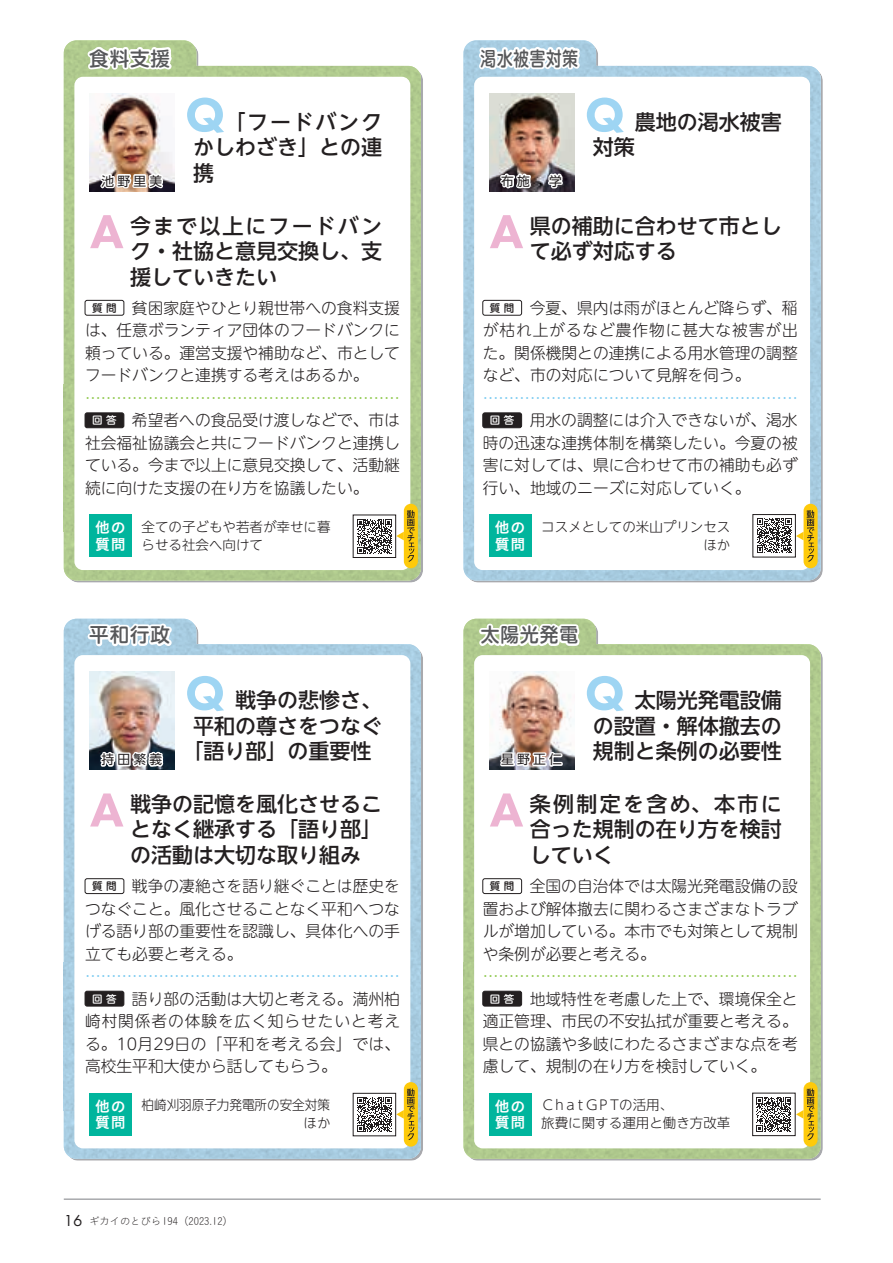
<style>
.page{position:relative;width:893px;height:1263px;background:#fff}
.page>*{position:absolute;margin:0;border:0;box-sizing:border-box;transform-origin:0 0}
.t1{font:500 21px/25.5px "UD Shin Go NT Pr 6";color:#231f20;text-align:justify}
.t2{font:500 19.5px "UD Shin M Go Pr 6";letter-spacing:.05em;color:#57585a}
.t3{font:500 19.5px "UD Shin M Go Pr 6";letter-spacing:.05em;color:#57585a;scale:.8 1}
.t4{font:500 19.5px "UD Shin M Go Pr 6";letter-spacing:.05em;color:#57585a;scale:.96 1}
.t5{font:300 15.75px/22.5px "UD Shin M Go Pr 6";color:#231f20;text-align:justify}
.t6{font:300 15.75px "UD Shin M Go Pr 6";color:#86c43f}
.t7{font:300 15.75px "UD Shin M Go Pr 6";color:#6fc6ef}
.t8{font:300 15.75px "UD Shin M Go Pr 6";letter-spacing:.03em;color:#231f20}
.t9{font:300 15.75px "UD Shin M Go Pr 6";letter-spacing:.055em;color:#231f20}
.t10{font:15px/16.5px "Koburina Go Std N W6";letter-spacing:.05em;color:#fff}
.t11{font:300 13.5px/18px "UD Shin Go NT Pr 6";color:#231f20}
.t12{font:300 13.5px/18px "UD Shin Go NT Pr 6";color:#231f20;text-align:right;scale:.93 1}
.t13{font:12.75px "UD Shin Go NT Pr 6";letter-spacing:.25em;color:#231f20}
.t14{font:10.5px "Koburina Go Std N W1";letter-spacing:-.01em;color:#231f20}
.s1{color:#2aa2db}
.s2{font-weight:500;font-size:10.5px}
.s3{font-weight:500;font-size:10.5px;color:#fff}
.s4{font-family:"Futura PT";font-size:16.5px}
</style>
<div class="page">
<hr style="left:64px;top:1198px;width:757px;height:2px;background:#a8a9ad">
<img style="left:617px;top:644px;width:204px;height:466px">
<img style="left:463px;top:1110px;width:358px;height:49px">
<img style="left:463px;top:619px;width:154px;height:491px">
<div style="left:474px;top:655px;width:336px;height:493px;background:#fff;border-radius:9px"></div>
<img style="left:217px;top:644px;width:204px;height:466px">
<img style="left:64px;top:1110px;width:357px;height:49px">
<img style="left:64px;top:619px;width:153px;height:491px">
<div style="left:74px;top:655px;width:336px;height:493px;background:#fff;border-radius:9px"></div>
<img style="left:217px;top:66px;width:204px;height:465px">
<img style="left:64px;top:531px;width:357px;height:49px">
<img style="left:64px;top:40px;width:153px;height:492px">
<div style="left:74px;top:77px;width:336px;height:493px;background:#fff;border-radius:9px"></div>
<img style="left:617px;top:66px;width:204px;height:465px">
<img style="left:463px;top:531px;width:358px;height:49px">
<img style="left:463px;top:40px;width:154px;height:492px">
<div style="left:474px;top:77px;width:336px;height:493px;background:#fff;border-radius:9px"></div>
<svg style="left:76px;top:42px;width:105px;height:34px"></svg>
<svg style="left:85px;top:618px;width:89px;height:32px"></svg>
<svg style="left:476px;top:40px;width:115px;height:40px"></svg>
<svg style="left:476px;top:618px;width:106px;height:40px"></svg>
<div style="left:85px;top:300px;width:39px;height:16px;border:1px solid #231f20;border-radius:2px"></div>
<div style="left:85px;top:413px;width:39px;height:15px;background:#231f20;border-radius:2px"></div>
<div style="left:85px;top:412px;width:39px;height:16px;border:1px solid #231f20;border-radius:2px"></div>
<div style="left:85px;top:878px;width:39px;height:16px;border:1px solid #231f20;border-radius:2px"></div>
<div style="left:85px;top:991px;width:39px;height:15px;background:#231f20;border-radius:2px"></div>
<div style="left:85px;top:991px;width:39px;height:15px;border:1px solid #231f20;border-radius:2px"></div>
<div style="left:482px;top:300px;width:40px;height:16px;border:1px solid #231f20;border-radius:2px"></div>
<div style="left:483px;top:413px;width:39px;height:15px;background:#231f20;border-radius:2px"></div>
<div style="left:482px;top:412px;width:40px;height:16px;border:1px solid #231f20;border-radius:2px"></div>
<div style="left:482px;top:878px;width:40px;height:16px;border:1px solid #231f20;border-radius:2px"></div>
<div style="left:483px;top:991px;width:39px;height:15px;background:#231f20;border-radius:2px"></div>
<div style="left:482px;top:991px;width:40px;height:15px;border:1px solid #231f20;border-radius:2px"></div>
<svg style="left:187px;top:98px;width:37px;height:35px"></svg>
<svg style="left:90px;top:215px;width:33px;height:33px"></svg>
<div style="left:404px;top:504px;width:14px;height:64px;background:#feca0a;border-radius:7px"></div>
<div style="left:89px;top:514px;width:43px;height:43px;background:#00b59d"></div>
<svg style="left:187px;top:676px;width:37px;height:35px"></svg>
<svg style="left:90px;top:793px;width:33px;height:33px"></svg>
<div style="left:404px;top:1082px;width:14px;height:64px;background:#feca0a;border-radius:7px"></div>
<div style="left:89px;top:1093px;width:43px;height:42px;background:#00b59d"></div>
<svg style="left:587px;top:98px;width:37px;height:35px"></svg>
<svg style="left:490px;top:215px;width:33px;height:33px"></svg>
<div style="left:489px;top:514px;width:42px;height:43px;background:#00b59d"></div>
<svg style="left:587px;top:676px;width:37px;height:35px"></svg>
<svg style="left:490px;top:793px;width:33px;height:33px"></svg>
<div style="left:804px;top:1082px;width:14px;height:64px;background:#feca0a;border-radius:7px"></div>
<div style="left:489px;top:1093px;width:42px;height:42px;background:#00b59d"></div>
<svg style="left:357px;top:510px;width:58px;height:52px"></svg>
<div style="left:353px;top:515px;width:43px;height:43px;border:1px solid #231f20"></div>
<div style="left:804px;top:504px;width:14px;height:64px;background:#feca0a;border-radius:7px"></div>
<svg style="left:757px;top:510px;width:57px;height:52px"></svg>
<svg style="left:357px;top:1088px;width:58px;height:52px"></svg>
<div style="left:353px;top:1093px;width:43px;height:43px;border:1px solid #231f20"></div>
<svg style="left:756px;top:1088px;width:58px;height:52px"></svg>
<div style="left:752px;top:1093px;width:43px;height:43px;border:1px solid #231f20"></div>
<img style="left:489px;top:94px;width:85px;height:97px">
<svg style="left:498px;top:171px;width:35px;height:21px"></svg>
<svg style="left:546px;top:171px;width:19px;height:19px"></svg>
<img style="left:89px;top:94px;width:85px;height:97px">
<svg style="left:98px;top:171px;width:68px;height:21px"></svg>
<img style="left:89px;top:672px;width:85px;height:98px">
<svg style="left:98px;top:748px;width:67px;height:21px"></svg>
<img style="left:489px;top:672px;width:85px;height:98px">
<svg style="left:497px;top:748px;width:67px;height:20px"></svg>
<p class="t2" style="left:89px;top:42px;width:82px">食料支援</p>
<p class="t3" style="left:481px;top:42px;width:123px">渇水被害対策</p>
<h1 class="t1" style="left:193px;top:109px;width:190px"><span class="s1">　　</span>「フードバンクかしわざき」との連携</h1>
<h1 class="t1" style="left:130px;top:212px;width:253px">今まで以上にフードバンク・社協と意見交換し、支援していきたい</h1>
<h1 class="t1" style="left:593px;top:109px;width:190px"><span class="s1">　　</span>農地の渇水被害対策</h1>
<p class="t13" style="left:102px;top:171px;width:62px">池野里美</p>
<p class="t13" style="left:501px;top:171px;width:62px">布施　学</p>
<h1 class="t1" style="left:530px;top:212px;width:253px">県の補助に合わせて市として必ず対応する</h1>
<p class="t5" style="left:85px;top:296px;width:317px;text-indent:7px"><span class="s2">質 問</span> 貧困家庭やひとり親世帯への食料支援は、任意ボランティア団体のフードバンクに頼っている。運営支援や補助など、市としてフードバンクと連携する考えはあるか。</p>
<p class="t6" style="left:85px;top:385px;width:317px">……………………………………………………</p>
<p class="t5" style="left:92px;top:408px;width:309px"><span class="s3">回 答</span> 希望者への食品受け渡しなどで、市は</p>
<p class="t5" style="left:85px;top:431px;width:317px">社会福祉協議会と共にフードバンクと連携し</p>
<p class="t5" style="left:85px;top:453px;width:317px">ている。今まで以上に意見交換して、活動継</p>
<p class="t5" style="left:85px;top:476px;width:285px">続に向けた支援の在り方を協議したい。</p>
<p class="t5" style="left:483px;top:296px;width:317px;text-indent:7px"><span class="s2">質 問</span> 今夏、県内は雨がほとんど降らず、稲が枯れ上がるなど農作物に甚大な被害が出た。関係機関との連携による用水管理の調整など、市の対応について見解を伺う。</p>
<p class="t7" style="left:483px;top:385px;width:316px">……………………………………………………</p>
<p class="t5" style="left:490px;top:408px;width:309px"><span class="s3">回 答</span> 用水の調整には介入できないが、渇水</p>
<p class="t5" style="left:483px;top:431px;width:317px">時の迅速な連携体制を構築したい。今夏の被</p>
<p class="t5" style="left:483px;top:453px;width:317px">害に対しては、県に合わせて市の補助も必ず</p>
<p class="t5" style="left:483px;top:476px;width:269px">行い、地域のニーズに対応していく。</p>
<p class="t10" style="left:95px;top:520px;width:32px">他の質問</p>
<p class="t11" style="left:142px;top:517px;width:191px">全ての子どもや若者が幸せに暮らせる社会へ向けて</p>
<p class="t10" style="left:495px;top:520px;width:32px">他の質問</p>
<p class="t11" style="left:541px;top:517px;width:190px;text-align:right">コスメとしての米山プリンセスほか</p>
<p class="t2" style="left:89px;top:618px;width:82px">平和行政</p>
<p class="t4" style="left:481px;top:618px;width:103px">太陽光発電</p>
<h1 class="t1" style="left:183px;top:687px;width:201px;text-align:center"><span class="s1">　　</span>戦争の悲惨さ、平和の尊さをつなぐ「語り部」の重要性</h1>
<h1 class="t1" style="left:130px;top:791px;width:253px">戦争の記憶を風化させることなく継承する「語り部」の活動は大切な取り組み</h1>
<h1 class="t1" style="left:593px;top:687px;width:190px"><span class="s1">　　</span>太陽光発電設備の設置・解体撤去の規制と条例の必要性</h1>
<h1 class="t1" style="left:530px;top:791px;width:253px">条例制定を含め、本市に合った規制の在り方を検討していく</h1>
<p class="t13" style="left:102px;top:749px;width:62px">持田繁義</p>
<p class="t13" style="left:501px;top:749px;width:62px">星野正仁</p>
<p class="t5" style="left:85px;top:874px;width:317px;text-indent:7px"><span class="s2">質 問</span> 戦争の凄絶さを語り継ぐことは歴史をつなぐこと。風化させることなく平和へつなげる語り部の重要性を認識し、具体化への手立ても必要と考える。</p>
<p class="t7" style="left:85px;top:963px;width:317px">……………………………………………………</p>
<p class="t5" style="left:92px;top:986px;width:309px"><span class="s3">回 答</span> 語り部の活動は大切と考える。満州柏</p>
<p class="t9" style="left:85px;top:1008px;width:317px">崎村関係者の体験を広く知らせたいと考え</p>
<p class="t8" style="left:85px;top:1031px;width:317px">る。10月29日の「平和を考える会」では、</p>
<p class="t5" style="left:85px;top:1054px;width:254px">高校生平和大使から話してもらう。</p>
<p class="t10" style="left:95px;top:1098px;width:32px">他の質問</p>
<p class="t12" style="left:142px;top:1096px;width:205px">柏崎刈羽原子力発電所の安全対策ほか</p>
<p class="t14" style="left:64px;top:1213px;width:171px"><span class="s4">16</span> ギカイのとびら 194（2023.12）</p>
<p class="t5" style="left:483px;top:874px;width:316px;text-indent:7px"><span class="s2">質 問</span> 全国の自治体では太陽光発電設備の設置および解体撤去に関わるさまざまなトラブルが増加している。本市でも対策として規制や条例が必要と考える。</p>
<p class="t6" style="left:483px;top:963px;width:316px">……………………………………………………</p>
<p class="t5" style="left:490px;top:986px;width:309px"><span class="s3">回 答</span> 地域特性を考慮した上で、環境保全と</p>
<p class="t5" style="left:483px;top:1009px;width:317px">適正管理、市民の不安払拭が重要と考える。</p>
<p class="t5" style="left:483px;top:1031px;width:317px">県との協議や多岐にわたるさまざまな点を考</p>
<p class="t5" style="left:483px;top:1054px;width:285px">慮して、規制の在り方を検討していく。</p>
<p class="t10" style="left:495px;top:1098px;width:32px">他の質問</p>
<p class="t11" style="left:541px;top:1096px;width:190px">ＣｈａｔＧＰＴの活用、<br>旅費に関する運用と働き方改革</p>
</div>
